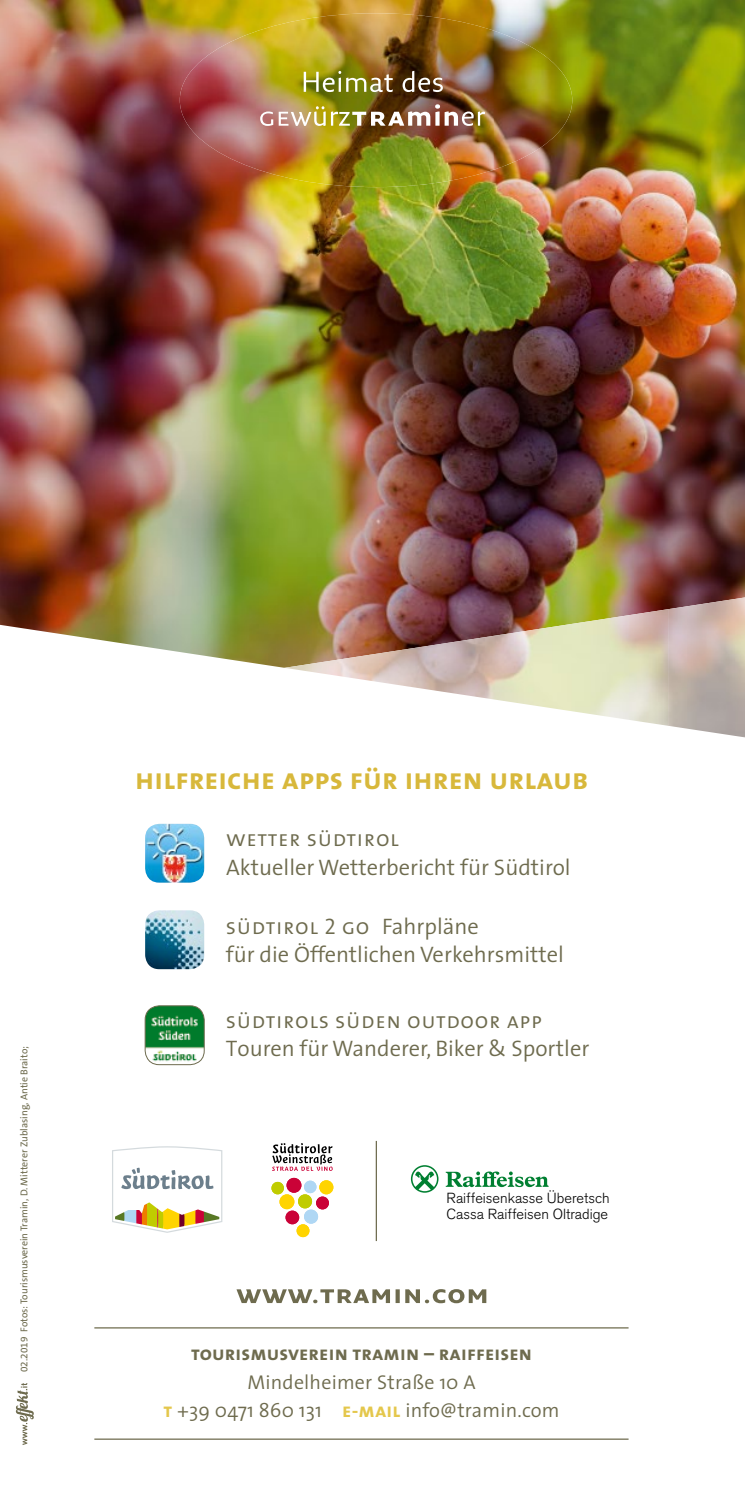
<style>
.page{position:relative;width:745px;height:1489px;background:#fff}
.page>*{position:absolute;margin:0;border:0;box-sizing:border-box;transform-origin:0 0}
.t1{font:30px "The Sans Bold Caps";letter-spacing:.005em;color:#d8b83b}
.t2{font:300 22.5px "The Sans";color:#6e6b4e}
.t3{font:22.5px "The Sans Semi Light Caps";letter-spacing:.03em;color:#6e6b4e}
.t4{font:300 20px/28.2px "The Sans";letter-spacing:.01em;color:#6e6b4e;text-align:center}
.t5{font:20px "The Sans Bold Caps";letter-spacing:.01em;color:#6e6b4e}
.t6{font:300 14.5px/15.5px "Akzidenz Grotesk BQ";color:#000}
.t7{font:10px "The Sans B5 Plain";color:#6e6b4e}
.s1{font-family:"The Sans";font-weight:300}
.s2{font-family:"The Sans Semi Light Caps";font-weight:400}
.s3{font-family:"The Sans Bold Caps";font-weight:400;color:#e4c74c}
</style>
<div class="page">
<img style="left:0;top:0;width:744px;height:667px">
<img style="left:284px;top:609px;width:383px;height:116px">
<img style="left:667px;top:597px;width:77px;height:140px">
<img style="left:180px;top:13px;width:314px;height:174px">
<img style="left:493px;top:31px;width:79px;height:139px">
<img style="left:303px;top:71px;width:139px;height:21px">
<img style="left:260px;top:104px;width:224px;height:22px">
<img style="left:145px;top:823px;width:59px;height:59px">
<img style="left:145px;top:910px;width:59px;height:59px">
<img style="left:145px;top:1005px;width:59px;height:59px">
<div style="left:145px;top:1005px;width:59px;height:59px;border:1px solid #6e6b4e;border-radius:14px"></div>
<svg style="left:236px;top:1289px;width:250px;height:14px"></svg>
<hr style="left:94px;top:1438px;width:534px;height:1px;background:#6e6b4e">
<hr style="left:94px;top:1327px;width:534px;height:1px;background:#6e6b4e">
<svg style="left:16px;top:1383px;width:18px;height:61px"></svg>
<svg style="left:445px;top:1171px;width:103px;height:15px"></svg>
<svg style="left:410px;top:1165px;width:28px;height:27px"></svg>
<svg style="left:112px;top:1146px;width:110px;height:86px"></svg>
<hr style="left:375px;top:1140px;width:2px;height:100px;background:#6e6b4e">
<svg style="left:272px;top:1143px;width:60px;height:27px"></svg>
<div style="left:286px;top:1177px;width:15px;height:15px;background:#ca0237;border-radius:50%"></div>
<div style="left:316px;top:1196px;width:13px;height:13px;background:#ca0237;border-radius:50%"></div>
<div style="left:296px;top:1224px;width:13px;height:12px;background:#ffd400;border-radius:50%"></div>
<div style="left:279px;top:1194px;width:15px;height:15px;background:#ffd400;border-radius:50%"></div>
<div style="left:319px;top:1180px;width:14px;height:14px;background:#ffd400;border-radius:50%"></div>
<div style="left:298px;top:1194px;width:14px;height:14px;background:#c0cc00;border-radius:50%"></div>
<div style="left:271px;top:1181px;width:13px;height:13px;background:#c0cc00;border-radius:50%"></div>
<div style="left:304px;top:1180px;width:12px;height:12px;background:#afd7f4;border-radius:50%"></div>
<div style="left:304px;top:1209px;width:14px;height:14px;background:#afd7f4;border-radius:50%"></div>
<div style="left:285px;top:1210px;width:14px;height:14px;background:#ca0237;border-radius:50%"></div>
<p class="t7" style="left:19px;top:1371px;width:328px;rotate:-90deg">02.2019 Fotos: Tourismusverein Tramin, D. Mitterer Zublasing, Antie Braito;</p>
<h1 class="t1" style="left:135px;top:754px;width:455px">hilfreiche apps für ihren urlaub</h1>
<p class="t3" style="left:226px;top:819px;width:174px">wetter südtirol</p>
<p class="t2" style="left:226px;top:848px;width:346px">Aktueller Wetterbericht für Südtirol</p>
<p class="t3" style="left:226px;top:907px;width:254px">südtirol 2 go <span class="s1">Fahrpläne</span></p>
<p class="t2" style="left:226px;top:935px;width:339px">für die Öffentlichen Verkehrsmittel</p>
<p class="t3" style="left:226px;top:1001px;width:317px">südtirols süden outdoor app</p>
<p class="t2" style="left:226px;top:1029px;width:365px"><span class="s2">T</span>ouren für Wanderer, Biker &amp; Sportler</p>
<p class="t6" style="left:446px;top:1190px;width:164px">Raiffeisenkasse Überetsch<br>Cassa Raiffeisen Oltradige</p>
<p class="t5" style="left:191px;top:1336px;width:342px">tourismusverein tramin – raiffeisen</p>
<p class="t4" style="left:163px;top:1366px;width:397px">Mindelheimer Straße 10 A<br><span class="s3">t</span> +39 0471 860 131 <span class="s3">e-mail</span> info@tramin.com</p>
</div>
